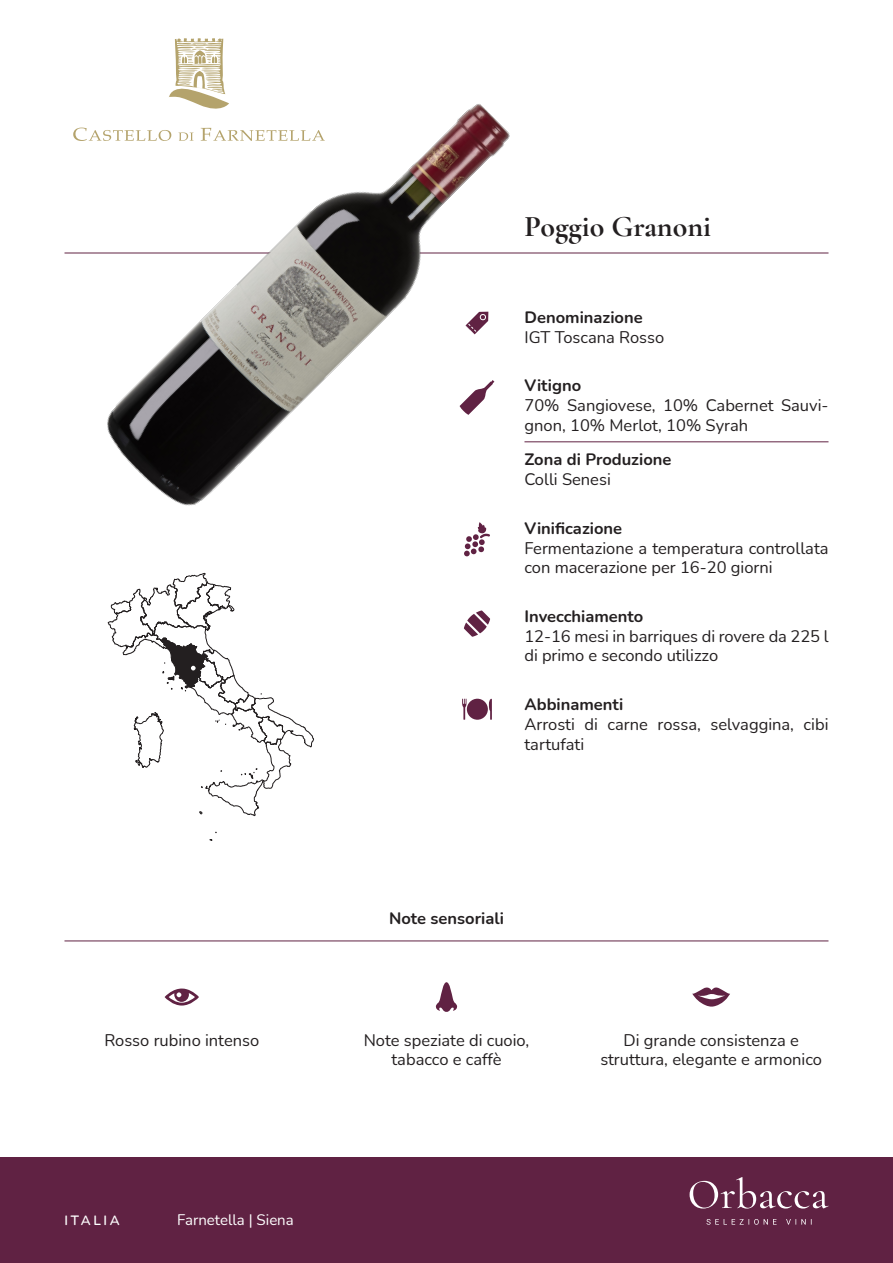
<style>
.page{position:relative;width:893px;height:1263px;background:#fff}
.page>*{position:absolute;margin:0;border:0;box-sizing:border-box;transform-origin:0 0}
.t1{font:700 30px "Cormorant Garamond";color:#231f20}
.t2{font:16.5px/19.8px "Nunito";color:#231f20}
.t3{font:700 16.5px "Nunito";color:#231f20}
.t4{font:15px "Nunito";color:#fff}
.t5{font:600 13.5px "Nunito";letter-spacing:.2em;color:#fff}
</style>
<div class="page">
<svg style="left:174px;top:38px;width:50px;height:17px"></svg>
<svg style="left:73px;top:128px;width:5px;height:13px"></svg>
<svg style="left:108px;top:573px;width:206px;height:243px"></svg>
<div style="left:0;top:1158px;width:893px;height:105px;background:#602243"></div>
<hr style="left:65px;top:253px;width:763px;height:1px;background:#602243">
<svg style="left:464px;top:540px;width:21px;height:16px"></svg>
<svg style="left:462px;top:698px;width:30px;height:22px"></svg>
<svg style="left:435px;top:982px;width:23px;height:30px"></svg>
<svg style="left:692px;top:987px;width:38px;height:20px"></svg>
<svg style="left:165px;top:988px;width:34px;height:17px"></svg>
<hr style="left:64px;top:941px;width:764px;height:1px;background:#602243">
<hr style="left:524px;top:442px;width:304px;height:1px;background:#602243">
<svg style="left:690px;top:1177px;width:138px;height:31px"></svg>
<svg style="left:706px;top:1219px;width:106px;height:6px"></svg>
<img style="left:78px;top:55px;width:485px;height:485px">
<svg style="left:464px;top:610px;width:26px;height:27px"></svg>
<p class="t1" style="left:524px;top:208px;width:188px">Poggio Granoni</p>
<p class="t3" style="left:524px;top:306px;width:120px">Denominazione</p>
<p class="t2" style="left:524px;top:327px;width:141px">IGT Toscana Rosso</p>
<p class="t3" style="left:524px;top:374px;width:58px">Vitigno</p>
<p class="t2" style="left:524px;top:395px;width:305px">70% Sangiovese, 10% Cabernet Sauvi&shy;gnon, 10% Merlot, 10% Syrah</p>
<p class="t3" style="left:524px;top:448px;width:148px">Zona di Produzione</p>
<p class="t2" style="left:524px;top:469px;width:88px">Colli Senesi</p>
<p class="t3" style="left:524px;top:516px;width:99px">Vinificazione</p>
<p class="t2" style="left:524px;top:537px;width:306px">Fermentazione a temperatura controllata con macerazione per 16-20 giorni</p>
<p class="t3" style="left:524px;top:604px;width:120px">Invecchiamento</p>
<p class="t2" style="left:524px;top:625px;width:306px">12-16 mesi in barriques di rovere da 225 l di primo e secondo utilizzo</p>
<p class="t3" style="left:524px;top:693px;width:100px">Abbinamenti</p>
<p class="t2" style="left:524px;top:714px;width:306px">Arrosti di carne rossa, selvaggina, cibi tartufati</p>
<p class="t3" style="left:389px;top:907px;width:116px">Note sensoriali</p>
<p class="t2" style="left:104px;top:1029px;width:156px">Rosso rubino intenso</p>
<p class="t2" style="left:600px;top:1029px;width:223px;text-align:center">Di grande consistenza e struttura, elegante e armonico</p>
<p class="t2" style="left:364px;top:1029px;width:167px">Note speziate di cuoio,</p>
<p class="t2" style="left:392px;top:1049px;width:111px">tabacco e caffè</p>
<p class="t5" style="left:65px;top:1210px;width:57px">ITALIA</p>
<p class="t4" style="left:177px;top:1209px;width:118px">Farnetella | Siena</p>
</div>
